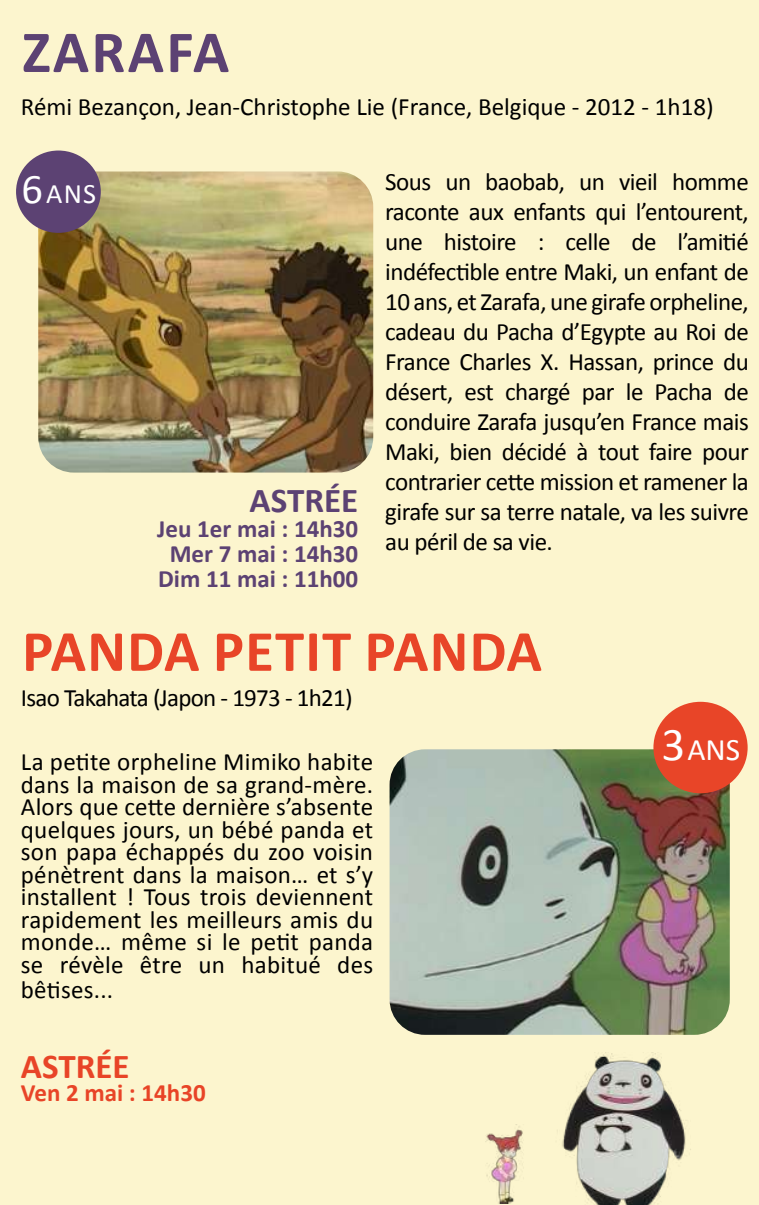
<style>
.page{position:relative;width:759px;height:1205px;background:#fff}
.page>*{position:absolute;margin:0;border:0;box-sizing:border-box;transform-origin:0 0}
.t1{font:700 60px "Calibri";letter-spacing:.04em;color:#5c4273}
.t2{font:700 58.75px "Calibri";letter-spacing:.02em;color:#e84528}
.t3{font:700 35px "Calibri";color:#5c4273}
.t4{font:700 35px "Calibri";color:#e84427}
.t5{font:31.25px "Calibri";color:#fff}
.t6{font:28.25px "Calibri";color:#fff}
.t7{font:25px/30px "Calibri";color:#000;text-align:justify}
.t8{font:700 25px/25px "Calibri";color:#5c4273;text-align:center}
.t9{font:25px "Calibri";letter-spacing:-.03em;color:#000}
.t10{font:700 25px "Calibri";color:#e84427}
.s1{font-size:42.25px}
.s2{font-size:47px}
</style>
<div class="page">
<div style="left:0;top:0;width:758px;height:1205px;background:#fcf5ce"></div>
<img style="left:38px;top:171px;width:335px;height:301px">
<img style="left:389px;top:749px;width:340px;height:286px">
<div style="left:653px;top:702px;width:94px;height:91px;background:#e84528;border-radius:50%"></div>
<div style="left:16px;top:150px;width:85px;height:83px;background:#5c4273;border-radius:50%"></div>
<img style="left:498px;top:1052px;width:193px;height:153px">
<img style="left:485px;top:1124px;width:49px;height:79px">
<h1 class="t1" style="left:22px;top:10px;width:208px">ZARAFA</h1>
<p class="t7" style="left:21px;top:91px;width:694px">Rémi Bezançon, Jean-Christophe Lie (France, Belgique - 2012 - 1h18)</p>
<p class="t6" style="left:21px;top:174px;width:76px"><span class="s1">6</span>ANS</p>
<h3 class="t3" style="left:249px;top:476px;width:110px">ASTRÉE</h3>
<p class="t8" style="left:157px;top:516px;width:202px">Jeu 1er mai : 14h30<br>Mer 7 mai : 14h30<br>Dim 11 mai : 11h00</p>
<p class="t7" style="left:385px;top:166px;width:365px">Sous un baobab, un vieil homme raconte aux enfants qui l’entourent, une histoire : celle de l’amitié indéfectible entre Maki, un enfant de 10 ans, et Zarafa, une girafe orpheline, cadeau du Pacha d’Egypte au Roi de France Charles X. Hassan, prince du désert, est chargé par le Pacha de conduire Zarafa jusqu’en France mais Maki, bien décidé à tout faire pour contrarier cette mission et ramener la girafe sur sa terre natale, va les suivre au péril de sa vie.</p>
<h2 class="t2" style="left:22px;top:610px;width:521px">PANDA PETIT PANDA</h2>
<p class="t9" style="left:21px;top:680px;width:333px">Isao Takahata (Japon - 1973 - 1h21)</p>
<p class="t7" style="left:21px;top:750px;width:353px;line-height:22.5px">La petite orpheline Mimiko habite dans la maison de sa grand-mère.<br>Alors que cette dernière s’absente quelques jours, un bébé panda et son papa échappés du zoo voisin pénètrent dans la maison… et s’y installent ! Tous trois deviennent rapidement les meilleurs amis du monde… même si le petit panda se révèle être un habitué des</p>
<p class="t7" style="left:21px;top:974px;width:94px">bêtises...</p>
<h3 class="t4" style="left:21px;top:1042px;width:110px">ASTRÉE</h3>
<p class="t10" style="left:21px;top:1075px;width:186px">Ven 2 mai : 14h30</p>
<p class="t5" style="left:661px;top:728px;width:80px"><span class="s2">3</span> ANS</p>
</div>
